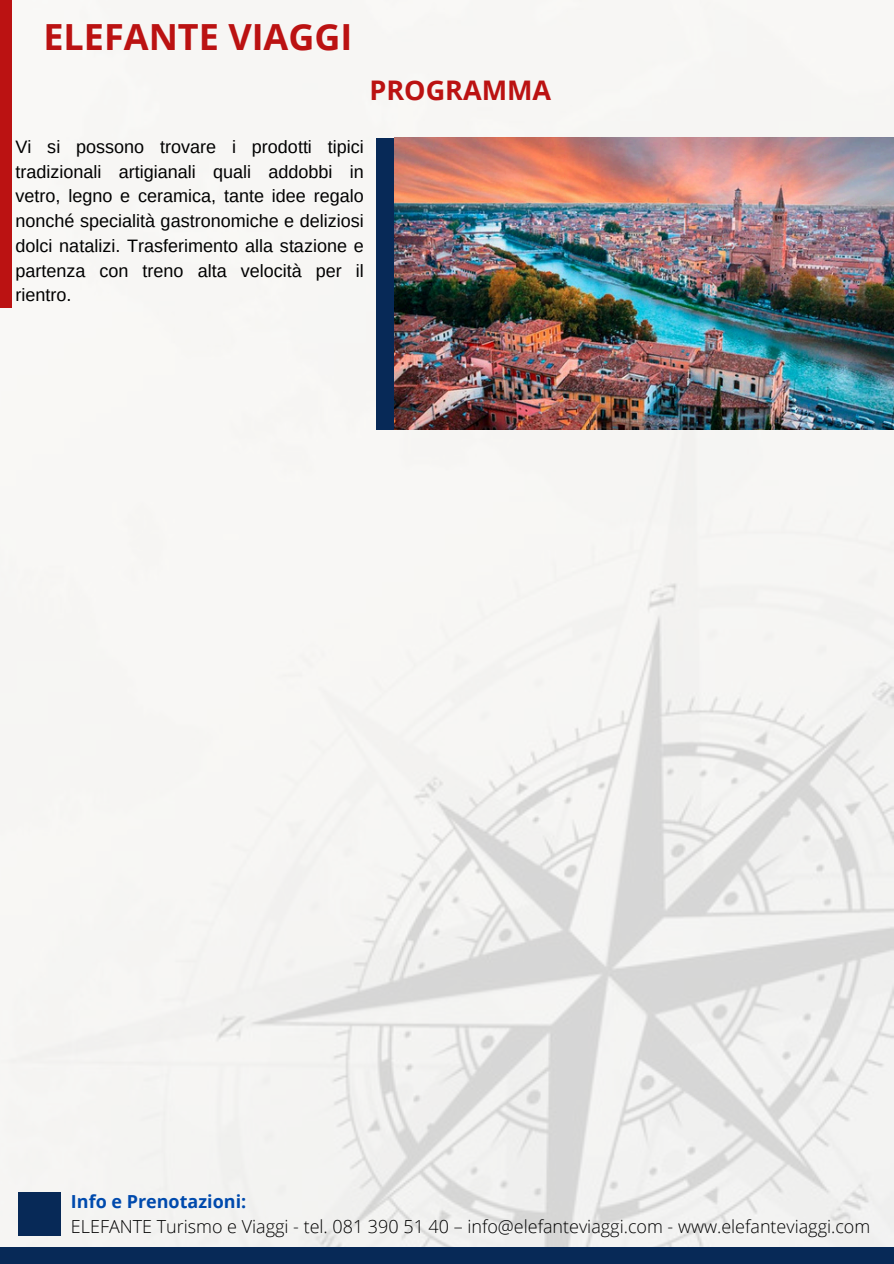
<style>
.page{position:relative;width:894px;height:1264px;background:#fff}
.page>*{position:absolute;margin:0;border:0;box-sizing:border-box;transform-origin:0 0}
.t1{font:700 36px "Open Sans";color:#bb1212}
.t2{font:700 27px "Open Sans";color:#bb1212}
.t3{font:18px/24.8px "Arimo";color:#000;text-align:justify}
.t4{font:300 18px "Open Sans";color:#000}
.t5{font:700 18px "Open Sans";color:#004aad}
</style>
<div class="page">
<img style="left:0;top:0;width:892px;height:1247px">
<div style="left:0;top:0;width:11px;height:307px;background:#bb1212"></div>
<div style="left:19px;top:1191px;width:42px;height:44px;background:#072957"></div>
<div style="left:0;top:1247px;width:893px;height:16px;background:#072957"></div>
<div style="left:375px;top:138px;width:57px;height:291px;background:#072957"></div>
<img style="left:395px;top:138px;width:498px;height:291px">
<h1 class="t1" style="left:43px;top:11px;width:310px">ELEFANTE VIAGGI</h1>
<p class="t2" style="left:369px;top:71px;width:183px">PROGRAMMA</p>
<p class="t3" style="left:15px;top:134px;width:350px">Vi si possono trovare i prodotti tipici tradizionali artigianali quali addobbi in vetro, legno e ceramica, tante idee regalo nonché specialità gastronomiche e deliziosi dolci natalizi. Trasferimento alla stazione e partenza con treno alta velocità per il rientro.</p>
<p class="t5" style="left:71px;top:1189px;width:177px">Info e Prenotazioni:</p>
<p class="t4" style="left:71px;top:1213px;width:800px">ELEFANTE Turismo e Viaggi - tel. 081 390 51 40 – info@elefanteviaggi.com - www.elefanteviaggi.com</p>
</div>
